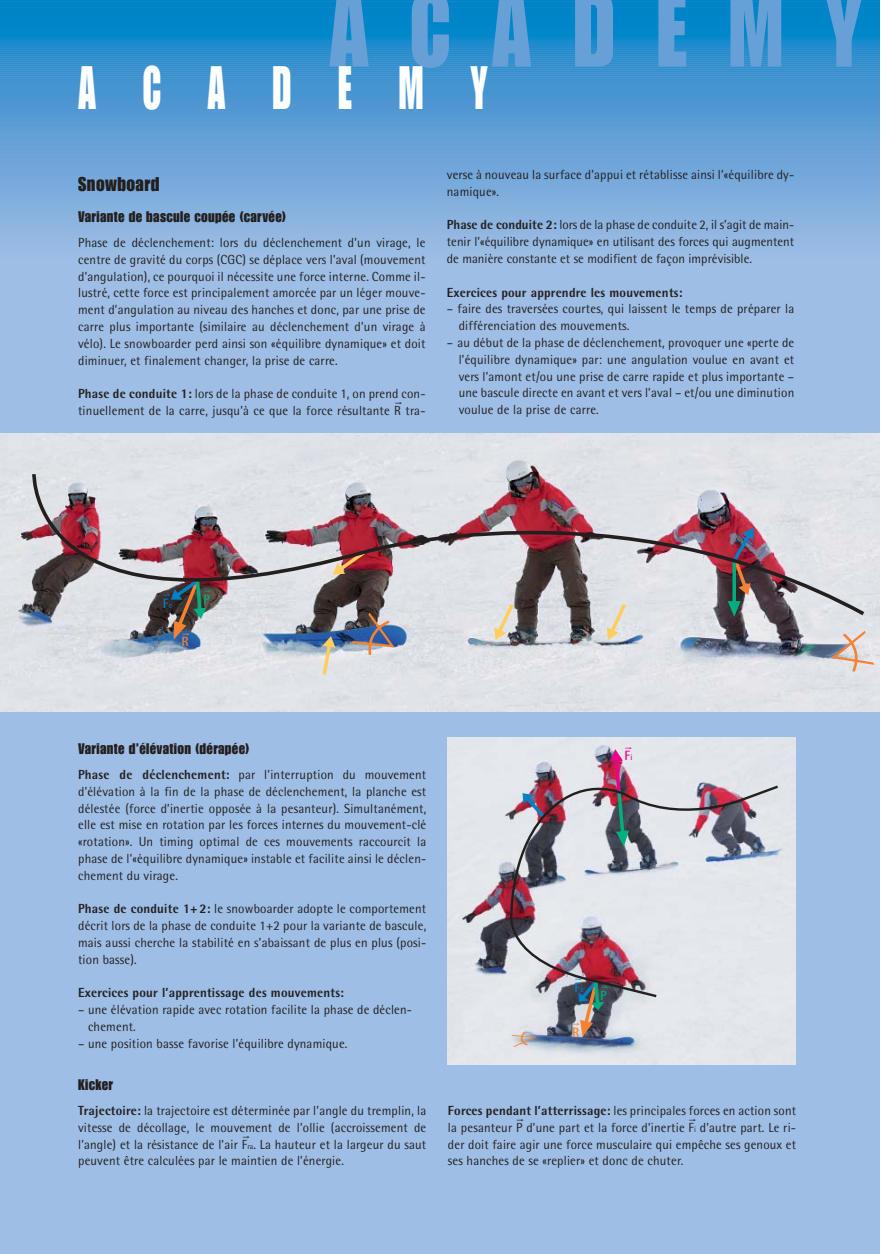
<style>
.page{position:relative;width:881px;height:1254px;background:#fff}
.page>*{position:absolute;margin:0;border:0;box-sizing:border-box;transform-origin:0 0}
.t1{font:103.8px "Impact";letter-spacing:.48em;color:#66a0d7;scale:.83 1}
.t2{font:60px "Impact";letter-spacing:1.2em;color:#fff;scale:.65 1}
.t3{font:19.5px "Impact";letter-spacing:.025em;color:#231f1f;scale:.96 1}
.t4{font:15px "Impact";letter-spacing:.025em;color:#231f1f;scale:.96 1}
.t5{font:700 13.5px "Rotis Semi Sans";color:#0080c6;scale:.96 1}
.t6{font:700 13.5px "Rotis Semi Sans";color:#ed008b;scale:.96 1}
.t7{font:700 13.5px "Rotis Semi Sans";color:#f68231;scale:.96 1}
.t8{font:700 13.5px "Rotis Semi Sans";color:#00af7d;scale:.96 1}
.t9{font:13.2px/16.8px "Rotis Semi Sans";letter-spacing:.015em;color:#231f1f;text-align:justify;scale:.96 1}
.t10{font:800 13.2px "Rotis Semi Sans";letter-spacing:.015em;color:#231f1f;scale:.96 1}
.s1{font-weight:800}
.s2{font-size:8.1px}
.s3{font-size:7.95px}
</style>
<div class="page">
<div style="left:0;top:0;width:879px;height:1254px;background:#9ebee5"></div>
<div style="left:0;top:248px;width:879px;height:6px;background:#9abce4"></div>
<div style="left:0;top:242px;width:879px;height:6px;background:#97bbe3"></div>
<div style="left:0;top:236px;width:879px;height:6px;background:#94b9e3"></div>
<div style="left:0;top:230px;width:879px;height:6px;background:#92b6e0"></div>
<div style="left:0;top:225px;width:879px;height:5px;background:#8eb6e0"></div>
<div style="left:0;top:221px;width:879px;height:5px;background:#8cb4e0"></div>
<div style="left:0;top:217px;width:879px;height:5px;background:#8ab3e0"></div>
<div style="left:0;top:213px;width:879px;height:5px;background:#88b2df"></div>
<div style="left:0;top:209px;width:879px;height:5px;background:#86b2df"></div>
<div style="left:0;top:203px;width:879px;height:6px;background:#84afde"></div>
<div style="left:0;top:197px;width:879px;height:6px;background:#81afdd"></div>
<div style="left:0;top:191px;width:879px;height:6px;background:#7eaddd"></div>
<div style="left:0;top:185px;width:879px;height:6px;background:#7aaadc"></div>
<div style="left:0;top:179px;width:879px;height:6px;background:#78aadb"></div>
<div style="left:0;top:173px;width:879px;height:6px;background:#75a9db"></div>
<div style="left:0;top:167px;width:879px;height:6px;background:#71a7da"></div>
<div style="left:0;top:161px;width:879px;height:6px;background:#6fa6d8"></div>
<div style="left:0;top:155px;width:879px;height:6px;background:#6ca3d8"></div>
<div style="left:0;top:150px;width:879px;height:5px;background:#69a1d7"></div>
<div style="left:0;top:146px;width:879px;height:5px;background:#67a0d7"></div>
<div style="left:0;top:142px;width:879px;height:5px;background:#659fd7"></div>
<div style="left:0;top:138px;width:879px;height:5px;background:#6aa2d7"></div>
<div style="left:0;top:134px;width:879px;height:5px;background:#619fd6"></div>
<div style="left:0;top:130px;width:879px;height:5px;background:#5f9ed5"></div>
<div style="left:0;top:124px;width:879px;height:6px;background:#5b9bd4"></div>
<div style="left:0;top:118px;width:879px;height:6px;background:#589bd4"></div>
<div style="left:0;top:112px;width:879px;height:6px;background:#549ad3"></div>
<div style="left:0;top:106px;width:879px;height:6px;background:#5197d2"></div>
<div style="left:0;top:100px;width:879px;height:6px;background:#4e96d2"></div>
<div style="left:0;top:94px;width:879px;height:6px;background:#4995d1"></div>
<div style="left:0;top:88px;width:879px;height:6px;background:#4594d1"></div>
<div style="left:0;top:82px;width:879px;height:6px;background:#4293d0"></div>
<div style="left:0;top:80px;width:879px;height:6px;background:#4193d0"></div>
<div style="left:0;top:75px;width:879px;height:5px;background:#4696d1"></div>
<div style="left:0;top:71px;width:879px;height:5px;background:#4495d1"></div>
<div style="left:0;top:67px;width:879px;height:5px;background:#3c92cf"></div>
<svg style="left:0;top:63px;width:879px;height:5px;background:#3991cf"></svg>
<div style="left:0;top:59px;width:879px;height:5px;background:#3690ce"></div>
<div style="left:0;top:55px;width:879px;height:5px;background:#3993d0"></div>
<div style="left:0;top:53px;width:879px;height:5px;background:#2e8fce"></div>
<div style="left:0;top:49px;width:879px;height:6px;background:#238ccc"></div>
<div style="left:0;top:45px;width:879px;height:6px;background:#1f8bcc"></div>
<div style="left:0;top:41px;width:879px;height:6px;background:#198acc"></div>
<div style="left:0;top:37px;width:879px;height:6px;background:#1289cb"></div>
<div style="left:0;top:33px;width:879px;height:6px;background:#0089cb"></div>
<div style="left:0;top:27px;width:879px;height:6px;background:#0088ca"></div>
<div style="left:0;top:21px;width:879px;height:6px;background:#0086c8"></div>
<div style="left:0;top:15px;width:879px;height:6px;background:#0085c8"></div>
<div style="left:0;top:9px;width:879px;height:6px;background:#0084c8"></div>
<div style="left:0;top:3px;width:879px;height:6px;background:#0b87c9"></div>
<div style="left:0;top:1px;width:879px;height:6px;background:#0083c7"></div>
<hr style="left:0;top:0;width:879px;height:1px;background:#0082c7">
<div style="left:0;top:434px;width:879px;height:278px;background:#e0e3e8"></div>
<img style="left:447px;top:737px;width:348px;height:328px">
<svg style="left:510px;top:786px;width:268px;height:222px;background:#c7c1c9"></svg>
<img style="left:32px;top:474px;width:832px;height:172px">
<svg style="left:512px;top:1030px;width:26px;height:17px"></svg>
<svg style="left:351px;top:610px;width:54px;height:54px;background:#899cb7"></svg>
<svg style="left:826px;top:628px;width:48px;height:49px;background:#d4d8df"></svg>
<svg style="left:517px;top:789px;width:31px;height:32px"></svg>
<svg style="left:318px;top:635px;width:19px;height:40px"></svg>
<svg style="left:329px;top:547px;width:39px;height:33px"></svg>
<svg style="left:489px;top:602px;width:29px;height:41px"></svg>
<svg style="left:602px;top:602px;width:28px;height:40px"></svg>
<img style="left:727px;top:524px;width:32px;height:93px">
<img style="left:608px;top:747px;width:23px;height:100px">
<svg style="left:573px;top:1023px;width:6px;height:3px"></svg>
<svg style="left:574px;top:978px;width:33px;height:33px"></svg>
<svg style="left:164px;top:575px;width:47px;height:67px;background:#615b63"></svg>
<h1 class="t1" style="left:329px;top:-8px;width:645px">ACADEMY</h1>
<h2 class="t2" style="left:78px;top:67px;width:631px">ACADEMY</h2>
<h3 class="t3" style="left:78px;top:177px;width:86px">Snowboard</h3>
<p class="t4" style="left:78px;top:212px;width:218px">Variante de bascule coupée (carvée)</p>
<p class="t9" style="left:78px;top:236px;width:363px">Phase de déclenchement: lors du déclenchement d’un virage, le centre de gravité du corps (CGC) se déplace vers l’aval (mouvement d’angulation), ce pourquoi il nécessite une force interne. Comme il&shy;lustré, cette force est principalement amorcée par un léger mouve&shy;ment d’angulation au niveau des hanches et donc, par une prise de carre plus importante (similaire au déclenchement d’un virage à vélo). Le snowboarder perd ainsi son «équilibre dynamique» et doit diminuer, et finalement changer, la prise de carre.</p>
<p class="t9" style="left:78px;top:386px;width:363px"><span class="s1">Phase de conduite 1:</span> lors de la phase de conduite 1, on prend con&shy;tinuellement de la carre, jusqu’à ce que la force résultante R tra-</p>
<p class="t9" style="left:447px;top:167px;width:363px">verse à nouveau la surface d’appui et rétablisse ainsi l’«équilibre dy&shy;namique».</p>
<p class="t9" style="left:447px;top:218px;width:363px"><span class="s1">Phase de conduite 2:</span> lors de la phase de conduite 2, il s’agit de main&shy;tenir l’«équilibre dynamique» en utilisant des forces qui augmentent de manière constante et se modifient de façon imprévisible.</p>
<p class="t10" style="left:447px;top:288px;width:247px">Exercices pour apprendre les mouvements:</p>
<p class="t9" style="left:458px;top:302px;width:351px;text-indent:-12px">– faire des traversées courtes, qui laissent le temps de préparer la différenciation des mouvements.</p>
<p class="t9" style="left:458px;top:335px;width:351px;text-indent:-12px">– au début de la phase de déclenchement, provoquer une «perte de l’équilibre dynamique» par: une angulation voulue en avant et vers l’amont et/ou une prise de carre rapide et plus importante – une bascule directe en avant et vers l’aval – et/ou une diminution voulue de la prise de carre.</p>
<p class="t5" style="left:163px;top:598px;width:11px">F<span class="s2">c</span></p>
<p class="t7" style="left:181px;top:637px;width:9px">R</p>
<p class="t8" style="left:203px;top:594px;width:8px">P</p>
<p class="t4" style="left:78px;top:744px;width:180px">Variante d’élévation (dérapée)</p>
<p class="t9" style="left:78px;top:767px;width:364px"><span class="s1">Phase de déclenchement:</span> par l’interruption du mouvement d’élévation à la fin de la phase de déclenchement, la planche est délestée (force d’inertie opposée à la pesanteur). Simultanément, elle est mise en rotation par les forces internes du mouvement-clé «rotation». Un timing optimal de ces mouvements raccourcit la phase de l’«équilibre dynamique» instable et facilite ainsi le déclen&shy;chement du virage.</p>
<p class="t9" style="left:78px;top:902px;width:364px"><span class="s1">Phase de conduite 1+2:</span> le snowboarder adopte le comportement décrit lors de la phase de conduite 1+2 pour la variante de bascule, mais aussi cherche la stabilité en s’abaissant de plus en plus (posi&shy;tion basse).</p>
<p class="t10" style="left:78px;top:988px;width:278px">Exercices pour l’apprentissage des mouvements:</p>
<p class="t9" style="left:88px;top:1003px;width:339px;text-indent:-10px">– une élévation rapide avec rotation facilite la phase de déclen&shy;chement.</p>
<p class="t9" style="left:78px;top:1036px;width:282px">– une position basse favorise l’équilibre dynamique.</p>
<p class="t4" style="left:78px;top:1080px;width:38px">Kicker</p>
<p class="t9" style="left:78px;top:1103px;width:364px"><span class="s1">Trajectoire:</span> la trajectoire est déterminée par l’angle du tremplin, la vitesse de décollage, le mouvement de l’ollie (accroissement de l’angle) et la résistance de l’air F<span class="s3">ra</span>. La hauteur et la largeur du saut peuvent être calculées par le maintien de l’énergie.</p>
<p class="t9" style="left:448px;top:1103px;width:364px"><span class="s1">Forces pendant l’atterrissage:</span> les principales forces en action sont la pesanteur P d’une part et la force d’inertie F<span class="s3">i</span> d’autre part. Le ri&shy;der doit faire agir une force musculaire qui empêche ses genoux et ses hanches de se «replier» et donc de chuter.</p>
<p class="t6" style="left:624px;top:751px;width:10px">F<span class="s2">i</span></p>
<p class="t5" style="left:574px;top:983px;width:11px">F<span class="s2">c</span></p>
<p class="t8" style="left:600px;top:991px;width:8px">P</p>
<p class="t7" style="left:572px;top:1028px;width:9px">R</p>
</div>
